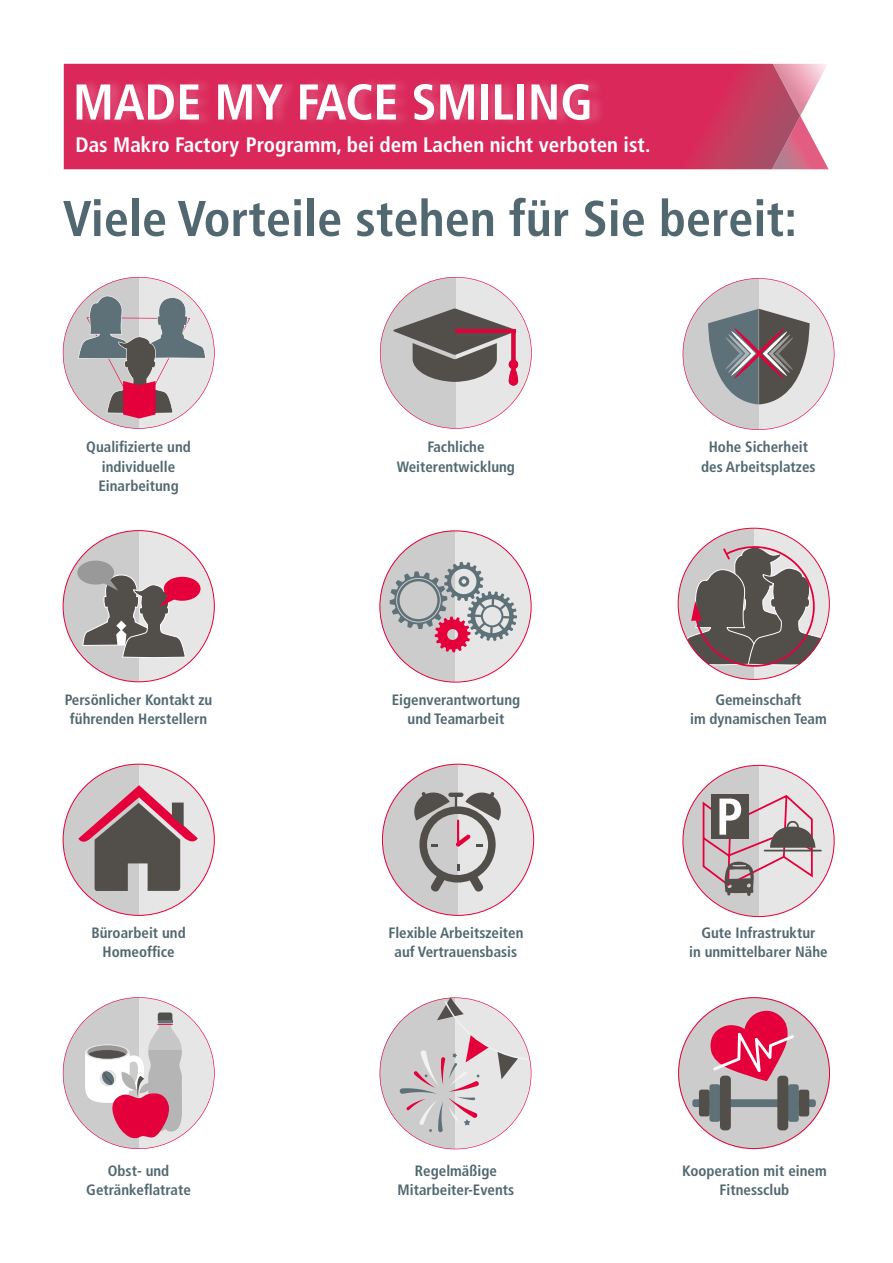
<style>
.page{position:relative;width:893px;height:1263px;background:#fff}
.page>*{position:absolute;margin:0;border:0;box-sizing:border-box;transform-origin:0 0}
.t1{font:700 condensed 50.25px "Frutiger LT Pro";color:#516871}
.t2{font:700 condensed 50.25px "Frutiger LT Pro";color:#fff}
.t3{font:700 condensed 21px "Frutiger LT Pro";color:#fff}
.t4{font:700 condensed 15px/19.5px "Frutiger LT Pro";color:#516871;text-align:center}
</style>
<div class="page">
<svg style="left:64px;top:64px;width:708px;height:105px;background:#d62a5a"></svg>
<svg style="left:772px;top:64px;width:57px;height:105px"></svg>
<div style="left:77px;top:76px;width:529px;height:52px;background:#fff;opacity:.2"></div>
<svg style="left:380px;top:277px;width:152px;height:152px"></svg>
<hr style="left:455px;top:329px;width:60px;height:4px;background:#e3003b">
<svg style="left:683px;top:278px;width:151px;height:152px"></svg>
<svg style="left:139px;top:531px;width:75px;height:151px;fill:#e6e6e6"></svg>
<svg style="left:63px;top:531px;width:76px;height:151px;fill:#ccc"></svg>
<svg style="left:455px;top:531px;width:76px;height:151px;fill:#e6e6e6"></svg>
<svg style="left:380px;top:531px;width:75px;height:151px;fill:#ccc"></svg>
<svg style="left:754px;top:528px;width:49px;height:151px"></svg>
<svg style="left:704px;top:528px;width:50px;height:151px"></svg>
<div style="left:77px;top:561px;width:37px;height:23px;background:#999;border-radius:50%"></div>
<div style="left:164px;top:577px;width:37px;height:24px;background:#e6003b;border-radius:50%"></div>
<svg style="left:82px;top:566px;width:104px;height:92px;background:#9b8e8e"></svg>
<svg style="left:390px;top:562px;width:127px;height:90px;background:#bdb2b8"></svg>
<svg style="left:678px;top:546px;width:152px;height:122px;background:#968889"></svg>
<svg style="left:139px;top:764px;width:75px;height:151px;fill:#e6e6e6"></svg>
<svg style="left:63px;top:764px;width:76px;height:151px"></svg>
<svg style="left:458px;top:764px;width:76px;height:151px;fill:#e6e6e6"></svg>
<svg style="left:382px;top:764px;width:76px;height:151px;fill:#ccc"></svg>
<svg style="left:758px;top:765px;width:76px;height:151px;fill:#e6e6e6"></svg>
<svg style="left:683px;top:765px;width:75px;height:151px;fill:#ccc"></svg>
<svg style="left:78px;top:785px;width:120px;height:106px;background:#9e8589"></svg>
<svg style="left:414px;top:792px;width:89px;height:100px;background:#a9a5a4"></svg>
<hr style="left:765px;top:850px;width:56px;height:1px;background:#524f4a">
<svg style="left:701px;top:794px;width:114px;height:102px;background:#bcabae"></svg>
<svg style="left:63px;top:997px;width:152px;height:152px"></svg>
<svg style="left:380px;top:997px;width:151px;height:152px"></svg>
<svg style="left:63px;top:277px;width:152px;height:152px"></svg>
<div style="left:678px;top:997px;width:152px;height:152px;background:#ccc;border-radius:76px"></div>
<svg style="left:709px;top:1009px;width:86px;height:72px"></svg>
<div style="left:692px;top:1099px;width:124px;height:8px;background:#5e7078;border-radius:3px"></div>
<div style="left:699px;top:1089px;width:11px;height:27px;background:#524f4a;border-radius:3px"></div>
<div style="left:709px;top:1084px;width:11px;height:38px;background:#5e7078;border-radius:3px"></div>
<div style="left:720px;top:1076px;width:11px;height:54px;background:#524f4a;border-radius:4px"></div>
<div style="left:798px;top:1090px;width:11px;height:26px;background:#524f4a;border-radius:3px"></div>
<div style="left:788px;top:1084px;width:11px;height:38px;background:#5e7078;border-radius:3px"></div>
<div style="left:777px;top:1076px;width:11px;height:54px;background:#524f4a;border-radius:4px"></div>
<p class="t2" style="left:73px;top:72px;width:521px">MADE MY FACE SMILING</p>
<p class="t3" style="left:75px;top:132px;width:576px">Das Makro Factory Programm, bei dem Lachen nicht verboten ist.</p>
<p class="t1" style="left:63px;top:189px;width:736px">Viele Vorteile stehen für Sie bereit:</p>
<p class="t4" style="left:86px;top:437px;width:106px">Qualifizierte und</p>
<p class="t4" style="left:102px;top:457px;width:75px">individuelle</p>
<p class="t4" style="left:98px;top:476px;width:82px">Einarbeitung</p>
<p class="t4" style="left:427px;top:437px;width:59px">Fachliche</p>
<p class="t4" style="left:397px;top:457px;width:120px">Weiterentwicklung</p>
<p class="t4" style="left:709px;top:437px;width:101px">Hohe Sicherheit</p>
<p class="t4" style="left:701px;top:457px;width:116px">des Arbeitsplatzes</p>
<p class="t4" style="left:65px;top:690px;width:149px">Persönlicher Kontakt zu</p>
<p class="t4" style="left:70px;top:709px;width:139px">führenden Herstellern</p>
<p class="t4" style="left:392px;top:690px;width:130px">Eigenverantwortung und Teamarbeit</p>
<p class="t4" style="left:715px;top:690px;width:88px">Gemeinschaft</p>
<p class="t4" style="left:690px;top:709px;width:138px">im dynamischen Team</p>
<p class="t4" style="left:91px;top:923px;width:96px">Büroarbeit und</p>
<p class="t4" style="left:103px;top:942px;width:73px">Homeoffice</p>
<p class="t4" style="left:388px;top:923px;width:137px">Flexible Arbeitszeiten auf Vertrauensbasis</p>
<p class="t4" style="left:701px;top:923px;width:116px">Gute Infrastruktur</p>
<p class="t4" style="left:689px;top:942px;width:140px">in unmittelbarer Nähe</p>
<p class="t4" style="left:108px;top:1160px;width:63px">Obst- und</p>
<p class="t4" style="left:86px;top:1180px;width:106px">Getränkeflatrate</p>
<p class="t4" style="left:415px;top:1160px;width:83px">Regelmäßige</p>
<p class="t4" style="left:398px;top:1180px;width:118px">Mitarbeiter-Events</p>
<p class="t4" style="left:682px;top:1160px;width:146px">Kooperation mit einem<br>Fitnessclub</p>
</div>
